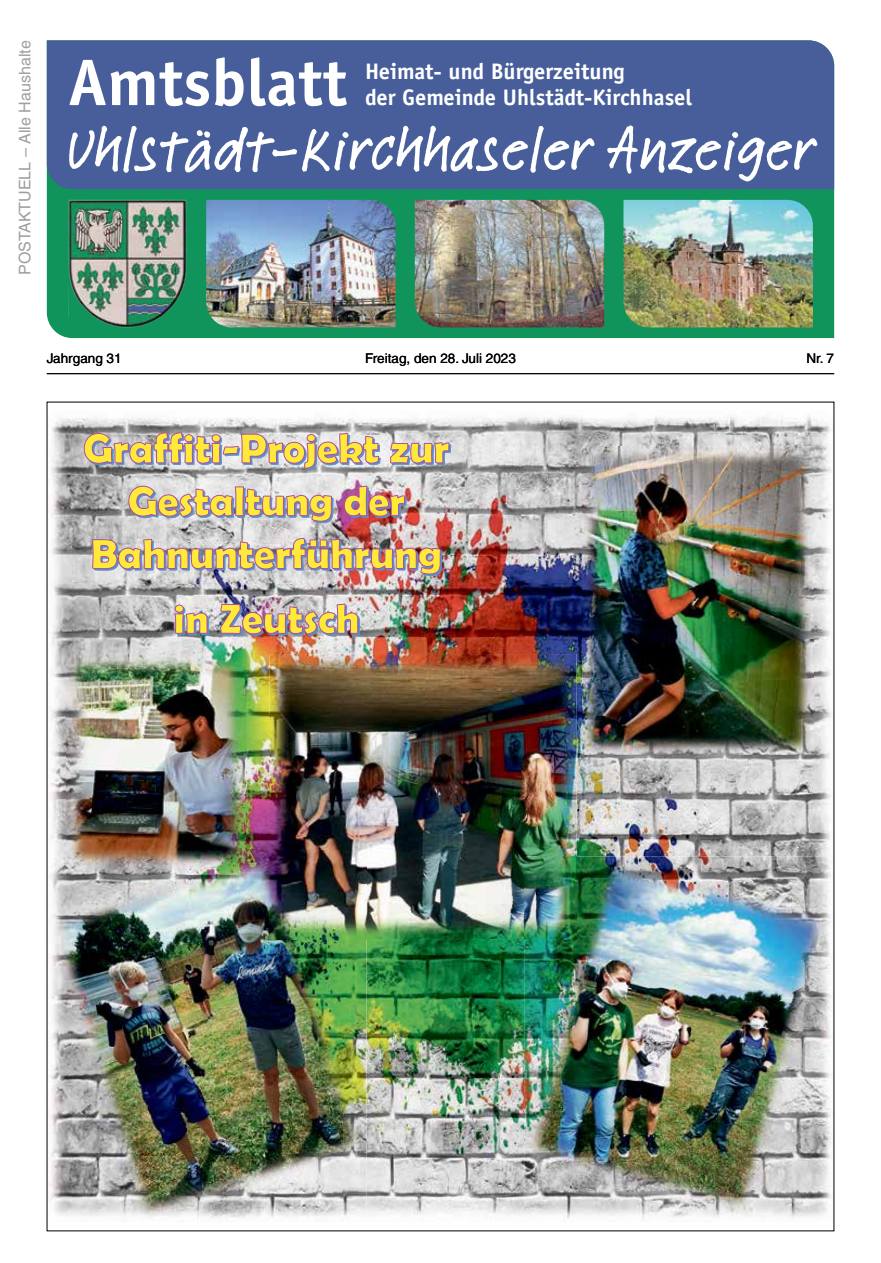
<style>
.page{position:relative;width:881px;height:1263px;background:#fff}
.page>*{position:absolute;margin:0;border:0;box-sizing:border-box;transform-origin:0 0}
.t1{font:700 66px "Officina Sans LT";color:#fff}
.t2{font:500 63px "Linotype Feltpen";color:#fff}
.t3{font:700 22.5px/25.7px "Officina Sans LT";color:#fff}
.t4{font:16.05px "Helvetica LT";color:#a19f9d}
.t5{font:13.5px "Helvetica LT";color:#000}
</style>
<div class="page">
<svg style="left:47px;top:189px;width:786px;height:149px;background:#14935c"></svg>
<div style="left:47px;top:40px;width:786px;height:149px;background:#475e9a"></div>
<img style="left:623px;top:200px;width:189px;height:127px">
<img style="left:414px;top:200px;width:190px;height:127px">
<img style="left:206px;top:200px;width:189px;height:127px">
<img style="left:68px;top:200px;width:119px;height:127px">
<hr style="left:47px;top:373px;width:786px;height:1px;background:#000">
<img style="left:50px;top:417px;width:587px;height:298px">
<img style="left:637px;top:415px;width:194px;height:97px">
<img style="left:736px;top:512px;width:95px;height:707px">
<img style="left:50px;top:715px;width:17px;height:135px">
<img style="left:245px;top:715px;width:24px;height:135px">
<img style="left:576px;top:715px;width:160px;height:141px">
<img style="left:366px;top:939px;width:158px;height:277px">
<img style="left:564px;top:1215px;width:155px;height:5px">
<img style="left:67px;top:654px;width:178px;height:196px">
<img style="left:269px;top:654px;width:307px;height:285px">
<img style="left:49px;top:850px;width:317px;height:369px">
<img style="left:269px;top:850px;width:97px;height:89px">
<img style="left:524px;top:856px;width:304px;height:359px">
<img style="left:524px;top:856px;width:52px;height:83px">
<img style="left:581px;top:447px;width:232px;height:308px">
<img style="left:83px;top:425px;width:368px;height:217px">
<p class="t4" style="left:16px;top:275px;width:236px;rotate:-90deg">POSTAKTUELL – Alle Haushalte</p>
<h1 class="t1" style="left:68px;top:41px;width:280px">Amtsblatt</h1>
<h2 class="t2" style="left:67px;top:106px;width:748px">Uhlstädt-Kirchhaseler Anzeiger</h2>
<p class="t3" style="left:365px;top:59px;width:328px">Heimat- und Bürgerzeitung<br>der Gemeinde Uhlstädt-Kirchhasel</p>
<p class="t5" style="left:47px;top:350px;width:76px">Jahrgang 31</p>
<p class="t5" style="left:365px;top:350px;width:152px">Freitag, den 28. Juli 2023</p>
<p class="t5" style="left:806px;top:350px;width:29px">Nr. 7</p>
</div>
